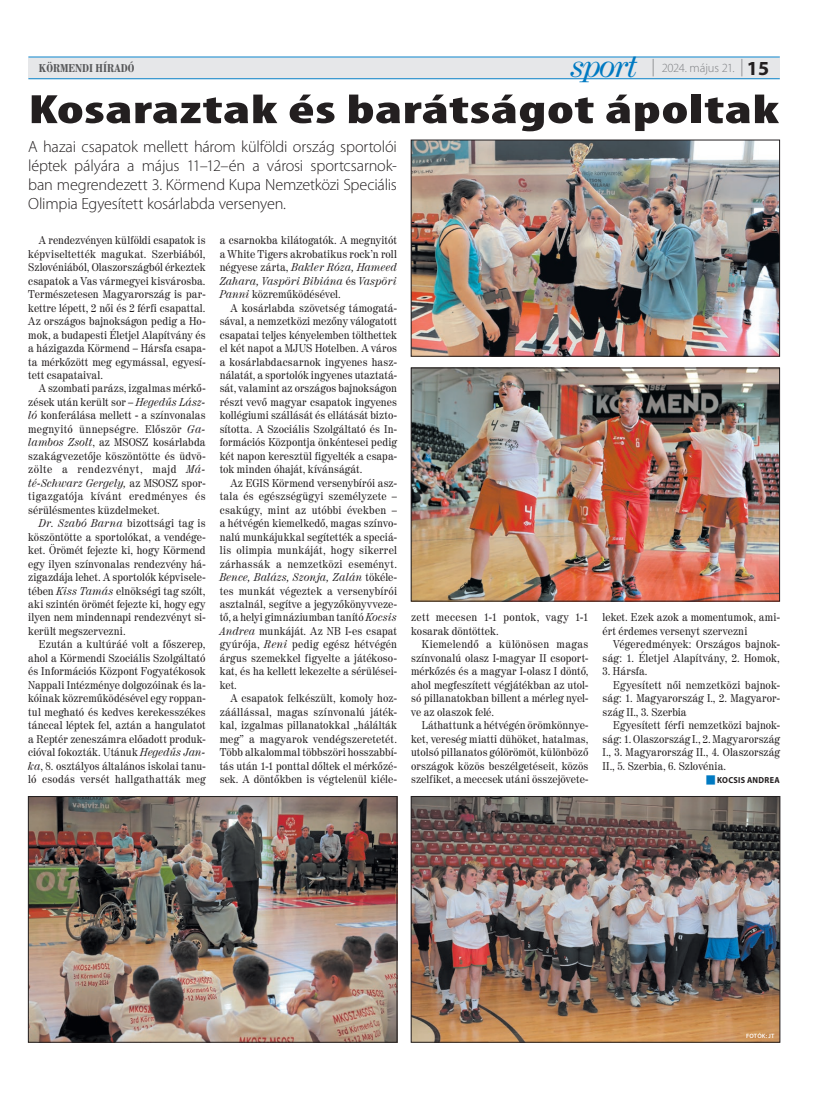
<style>
.page{position:relative;width:833px;height:1099px;background:#fff}
.page>*{position:absolute;margin:0;border:0;box-sizing:border-box;transform-origin:0 0}
.t1{font:900 condensed 41.25px "Myriad Pro";letter-spacing:.01em;color:#231f20;scale:1.46 1}
.t2{font:300 16.25px/18.8px "Myriad Pro";letter-spacing:-.015em;color:#231f20;text-align:justify}
.t3{font:300 12.5px "Myriad Pro";letter-spacing:-.015em;color:#808285}
.t4{font:11.25px/13.5px "Century 725 PFL";letter-spacing:.01em;color:#231f20;text-align:justify;scale:.93 1}
.t5{font:700 11.25px "Century 725 Cn PFL";color:#57585a}
.t6{font:700 8.75px "Myriad Pro";letter-spacing:.04em;color:#231f20;scale:.93 1}
.t7{font:600 6.25px "Myriad Pro";letter-spacing:.02em;color:#fff}
.s1{font-family:"Century 725 PFL";font-weight:400;font-style:italic;font-size:30px;color:#007ac2}
.s2{font-size:17.5px}
.s3{font-weight:700;font-size:20px;color:#231f20}
.s4{font-style:italic}
.s5{color:#007ac2}
</style>
<div class="page">
<div style="left:28px;top:58px;width:752px;height:20px;background:#e6e7e9"></div>
<hr style="left:28px;top:78px;width:752px;height:1px;background:#007ac2">
<hr style="left:28px;top:57px;width:752px;height:1px;background:#007ac2">
<img style="left:413px;top:798px;width:365px;height:242px">
<div style="left:411px;top:796px;width:369px;height:246px;border:1px solid #231f20"></div>
<img style="left:30px;top:798px;width:365px;height:242px">
<div style="left:28px;top:796px;width:369px;height:246px;border:1px solid #231f20"></div>
<img style="left:413px;top:370px;width:364px;height:229px">
<div style="left:411px;top:368px;width:368px;height:233px;border:1px solid #231f20"></div>
<img style="left:413px;top:142px;width:364px;height:212px">
<div style="left:411px;top:140px;width:368px;height:216px;border:1px solid #231f20"></div>
<p class="t5" style="left:39px;top:61px;width:97px">KÖRMENDI HÍRADÓ</p>
<p class="t3" style="left:571px;top:61px;width:199px"><span class="s1">sport</span> <span class="s2">|</span> 2024. május 21. <span class="s2">|</span> <span class="s3">15</span></p>
<h1 class="t1" style="left:28px;top:86px;width:515px">Kosaraztak és barátságot ápoltak</h1>
<h2 class="t2" style="left:28px;top:138px;width:370px">A hazai csapatok mellett három külföldi ország sportolói léptek pályára a május 11–12–én a városi sportcsarnok&shy;ban megrendezett 3. Körmend Kupa Nemzetközi Speciális Olimpia Egyesített kosárlabda versenyen.</h2>
<p class="t4" style="left:28px;top:233px;width:192px;text-indent:11px">A rendezvényen külföldi csapatok is képviseltették magukat. Szerbiából, Szlovéniából, Olaszországból érkeztek csapatok a Vas vármegyei kisvárosba.<br>Természetesen Magyarország is par&shy;kettre lépett, 2 női és 2 férfi csapattal.<br>Az országos bajnokságon pedig a Ho&shy;mok, a budapesti Életjel Alapítvány és a házigazda Körmend – Hársfa csapa&shy;ta mérkőzött meg egymással, egyesí&shy;tett csapataival.</p>
<p class="t4" style="left:28px;top:381px;width:192px;text-indent:11px">A szombati parázs, izgalmas mérkő&shy;zések után került sor – <span class="s4">Hegedűs Lász&shy;ló</span> konferálása mellett - a színvonalas megnyitó ünnepségre. Először <span class="s4">Ga&shy;lambos Zsolt</span>, az MSOSZ kosárlabda szakágvezetője köszöntötte és üdvö&shy;zölte a rendezvényt, majd <span class="s4">Má&shy;té-Schwarz Gergely,</span> az MSOSZ spor&shy;tigazgatója kívánt eredményes és sérülésmentes küzdelmeket.</p>
<p class="t4" style="left:28px;top:516px;width:192px;text-indent:11px"><span class="s4">Dr. Szabó Barna</span> bizottsági tag is köszöntötte a sportolókat, a vendége&shy;ket. Örömét fejezte ki, hogy Körmend egy ilyen színvonalas rendezvény há&shy;zigazdája lehet. A sportolók képvisele&shy;tében <span class="s4">Kiss Tamás</span> elnökségi tag szólt, aki szintén örömét fejezte ki, hogy egy ilyen nem mindennapi rendezvényt si&shy;került megszervezni.</p>
<p class="t4" style="left:28px;top:637px;width:192px;text-indent:11px">Ezután a kultúráé volt a főszerep, ahol a Körmendi Szociális Szolgáltató és Információs Központ Fogyatékosok Nappali Intézménye dolgozóinak és la&shy;kóinak közreműködésével egy roppan&shy;tul megható és kedves kerekesszékes tánccal léptek fel, aztán a hangulatot a Reptér zeneszámra előadott produk&shy;cióval fokozták. Utánuk <span class="s4">Hegedűs Jan&shy;ka</span>, 8. osztályos általános iskolai tanu&shy;ló csodás versét hallgathatták meg</p>
<p class="t4" style="left:220px;top:233px;width:192px">a csarnokba kilátogatók. A megnyitót a White Tigers akrobatikus rock’n roll négyese zárta, <span class="s4">Bakler Róza, Hameed Zahara, Vaspöri Bibiána</span> és <span class="s4">Vaspöri Panni</span> közreműködésével.</p>
<p class="t4" style="left:220px;top:301px;width:192px;text-indent:11px">A kosárlabda szövetség támogatá&shy;sával, a nemzetközi mezőny válogatott csapatai teljes kényelemben tölthettek el két napot a MJUS Hotelben. A város a kosárlabdacsarnok ingyenes hasz&shy;nálatát, a sportolók ingyenes utaztatá&shy;sát, valamint az országos bajnokságon részt vevő magyar csapatok ingyenes kollégiumi szállását és ellátását bizto&shy;sította. A Szociális Szolgáltató és In&shy;formációs Központja önkéntesei pedig két napon keresztül figyelték a csapa&shy;tok minden óhaját, kívánságát.</p>
<p class="t4" style="left:220px;top:476px;width:192px;text-indent:11px">Az EGIS Körmend versenybírói asz&shy;tala és egészségügyi személyzete – csakúgy, mint az utóbbi években – a hétvégén kiemelkedő, magas színvo&shy;nalú munkájukkal segítették a speciá&shy;lis olimpia munkáját, hogy sikerrel zárhassák a nemzetközi eseményt.<br><span class="s4">Bence, Balázs, Szonja, Zalán</span> tökéle&shy;tes munkát végeztek a versenybírói asztalnál, segítve a jegyzőkönyvveze&shy;tő, a helyi gimnáziumban tanító <span class="s4">Kocsis Andrea</span> munkáját. Az NB I-es csapat gyúrója, <span class="s4">Reni</span> pedig egész hétvégén árgus szemekkel figyelte a játékoso&shy;kat, és ha kellett lekezelte a sérülései&shy;ket.</p>
<p class="t4" style="left:220px;top:691px;width:192px;text-indent:11px">A csapatok felkészült, komoly hoz&shy;záállással, magas színvonalú játék&shy;kal, izgalmas pillanatokkal „hálálták meg” a magyarok vendégszeretetét.<br>Több alkalommal többszöri hosszabbí&shy;tás után 1-1 ponttal dőltek el mérkőzé&shy;sek. A döntőkben is végtelenül kiéle-</p>
<p class="t4" style="left:411px;top:610px;width:192px">zett meccsen 1-1 pontok, vagy 1-1 kosarak döntöttek.</p>
<p class="t4" style="left:411px;top:637px;width:192px;text-indent:11px">Kiemelendő a különösen magas színvonalú olasz I-magyar II csoport&shy;mérkőzés és a magyar I-olasz I döntő, ahol megfeszített végjátékban az utol&shy;só pillanatokban billent a mérleg nyel&shy;ve az olaszok felé.</p>
<p class="t4" style="left:411px;top:718px;width:192px;text-indent:11px">Láthattunk a hétvégén örömkönnye&shy;ket, vereség miatti dühöket, hatalmas, utolsó pillanatos gólörömöt, különböző országok közös beszélgetéseit, közös szelfiket, a meccsek utáni összejövete-</p>
<p class="t4" style="left:602px;top:610px;width:192px">leket. Ezek azok a momentumok, ami&shy;ért érdemes versenyt szervezni</p>
<p class="t4" style="left:602px;top:637px;width:192px;text-align:right">Végeredmények: Országos bajnok&shy;ság: 1. Életjel Alapítvány, 2. Homok,</p>
<p class="t4" style="left:602px;top:664px;width:50px">3. Hársfa.</p>
<p class="t4" style="left:613px;top:678px;width:181px">Egyesített női nemzetközi bajnok-</p>
<p class="t4" style="left:602px;top:691px;width:192px">ság: 1. Magyarország I., 2. Magyaror-</p>
<p class="t4" style="left:602px;top:705px;width:92px">szág II., 3. Szerbia</p>
<p class="t4" style="left:613px;top:718px;width:181px">Egyesített férfi nemzetközi bajnok-</p>
<p class="t4" style="left:602px;top:731px;width:192px">ság: 1. Olaszország I., 2. Magyarország</p>
<p class="t4" style="left:602px;top:745px;width:192px">I., 3. Magyarország II., 4. Olaszország</p>
<p class="t4" style="left:602px;top:758px;width:134px">II., 5. Szerbia, 6. Szlovénia.</p>
<p class="t6" style="left:706px;top:774px;width:81px"><span class="s5">■</span> KOCSIS ANDREA</p>
<p class="t7" style="left:746px;top:1032px;width:30px">FOTÓK: JT</p>
</div>
